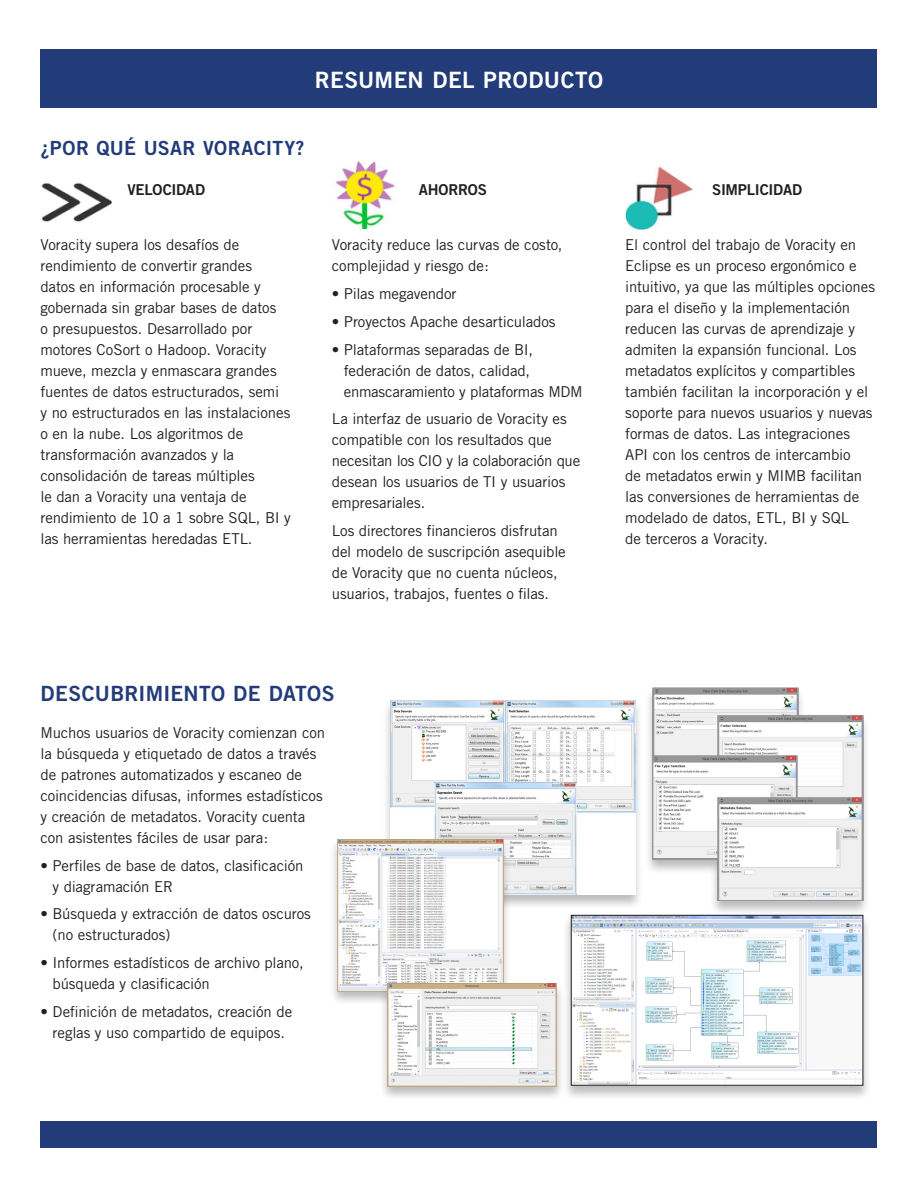
<style>
.page{position:relative;width:918px;height:1188px;background:#fff}
.page>*{position:absolute;margin:0;border:0;box-sizing:border-box;transform-origin:0 0}
.t1{font:22.5px "Trade Gothic Bold Two";letter-spacing:.02em;color:#fff}
.t2{font:21px "Trade Gothic Bold Two";letter-spacing:.015em;color:#223b79}
.t3{font:19.5px "Trade Gothic Bold Two";letter-spacing:.02em;color:#223b79}
.t4{font:15px/21px "Trade Gothic";letter-spacing:-.01em;color:#231f20}
.t5{font:15px "Trade Gothic Bold Two";letter-spacing:-.015em;color:#231f20}
</style>
<div class="page">
<div style="left:40px;top:50px;width:838px;height:58px;background:#223b79"></div>
<img style="left:41px;top:183px;width:71px;height:39px">
<img style="left:335px;top:160px;width:60px;height:68px">
<img style="left:625px;top:166px;width:68px;height:63px">
<div style="left:40px;top:1121px;width:838px;height:27px;background:#223b79"></div>
<div style="left:563px;top:913px;width:309px;height:188px;background:#231f20;opacity:.3"></div>
<img style="left:573px;top:917px;width:288px;height:167px">
<div style="left:571px;top:915px;width:292px;height:171px;border:1px solid #231f20"></div>
<div style="left:644px;top:687px;width:227px;height:229px;background:#231f20;opacity:.3"></div>
<img style="left:652px;top:688px;width:219px;height:213px">
<div style="left:382px;top:699px;width:261px;height:210px;background:#231f20;opacity:.3"></div>
<img style="left:391px;top:700px;width:244px;height:195px">
<div style="left:329px;top:838px;width:182px;height:168px;background:#231f20;opacity:.3"></div>
<img style="left:338px;top:839px;width:165px;height:152px">
<div style="left:379px;top:982px;width:186px;height:119px;background:#231f20;opacity:.3"></div>
<img style="left:388px;top:984px;width:169px;height:103px">
<p class="t1" style="left:315px;top:66px;width:290px">RESUMEN DEL PRODUCTO</p>
<p class="t3" style="left:40px;top:136px;width:266px">¿POR QUÉ USAR VORACITY?</p>
<p class="t5" style="left:127px;top:180px;width:79px">VELOCIDAD</p>
<p class="t4" style="left:40px;top:234px;width:252px">Voracity supera los desafíos de rendimiento de convertir grandes<br>datos en información procesable y gobernada sin grabar bases de datos<br>o presupuestos. Desarrollado por motores CoSort o Hadoop. Voracity mueve, mezcla y enmascara grandes fuentes de datos estructurados, semi<br>y no estructurados en las instalaciones o en la nube. Los algoritmos de transformación avanzados y la consolidación de tareas múltiples<br>le dan a Voracity una ventaja de rendimiento de 10 a 1 sobre SQL, BI y las herramientas heredadas ETL.</p>
<p class="t5" style="left:419px;top:180px;width:70px">AHORROS</p>
<p class="t4" style="left:332px;top:234px;width:232px">Voracity reduce las curvas de costo, complejidad y riesgo de:</p>
<p class="t4" style="left:332px;top:283px;width:126px">• Pilas megavendor</p>
<p class="t4" style="left:332px;top:311px;width:225px">• Proyectos Apache desarticulados</p>
<p class="t4" style="left:344px;top:339px;width:240px;text-indent:-12px">• Plataformas separadas de BI, federación de datos, calidad, enmascaramiento y plataformas MDM</p>
<p class="t4" style="left:332px;top:408px;width:250px">La interfaz de usuario de Voracity es compatible con los resultados que necesitan los CIO y la colaboración que desean los usuarios de TI y usuarios empresariales.</p>
<p class="t4" style="left:332px;top:520px;width:235px">Los directores financieros disfrutan del modelo de suscripción asequible de Voracity que no cuenta núcleos, usuarios, trabajos, fuentes o filas.</p>
<p class="t5" style="left:712px;top:180px;width:91px">SIMPLICIDAD</p>
<p class="t4" style="left:625px;top:234px;width:251px">El control del trabajo de Voracity en Eclipse es un proceso ergonómico e intuitivo, ya que las múltiples opciones para el diseño y la implementación reducen las curvas de aprendizaje y admiten la expansión funcional. Los metadatos explícitos y compartibles también facilitan la incorporación y el soporte para nuevos usuarios y nuevas formas de datos. Las integraciones API con los centros de intercambio<br>de metadatos erwin y MIMB facilitan las conversiones de herramientas de modelado de datos, ETL, BI y SQL<br>de terceros a Voracity.</p>
<p class="t2" style="left:40px;top:680px;width:296px">DESCUBRIMIENTO DE DATOS</p>
<p class="t4" style="left:40px;top:722px;width:286px">Muchos usuarios de Voracity comienzan con la búsqueda y etiquetado de datos a través de patrones automatizados y escaneo de coincidencias difusas, informes estadísticos y creación de metadatos. Voracity cuenta con asistentes fáciles de usar para:</p>
<p class="t4" style="left:53px;top:855px;width:252px;text-indent:-12px">• Perfiles de base de datos, clasificación y diagramación ER</p>
<p class="t4" style="left:53px;top:903px;width:260px;text-indent:-12px">• Búsqueda y extracción de datos oscuros (no estructurados)</p>
<p class="t4" style="left:53px;top:952px;width:253px;text-indent:-12px">• Informes estadísticos de archivo plano, búsqueda y clasificación</p>
<p class="t4" style="left:40px;top:1001px;width:253px;text-align:center">• Definición de metadatos, creación de reglas y uso compartido de equipos.</p>
</div>
